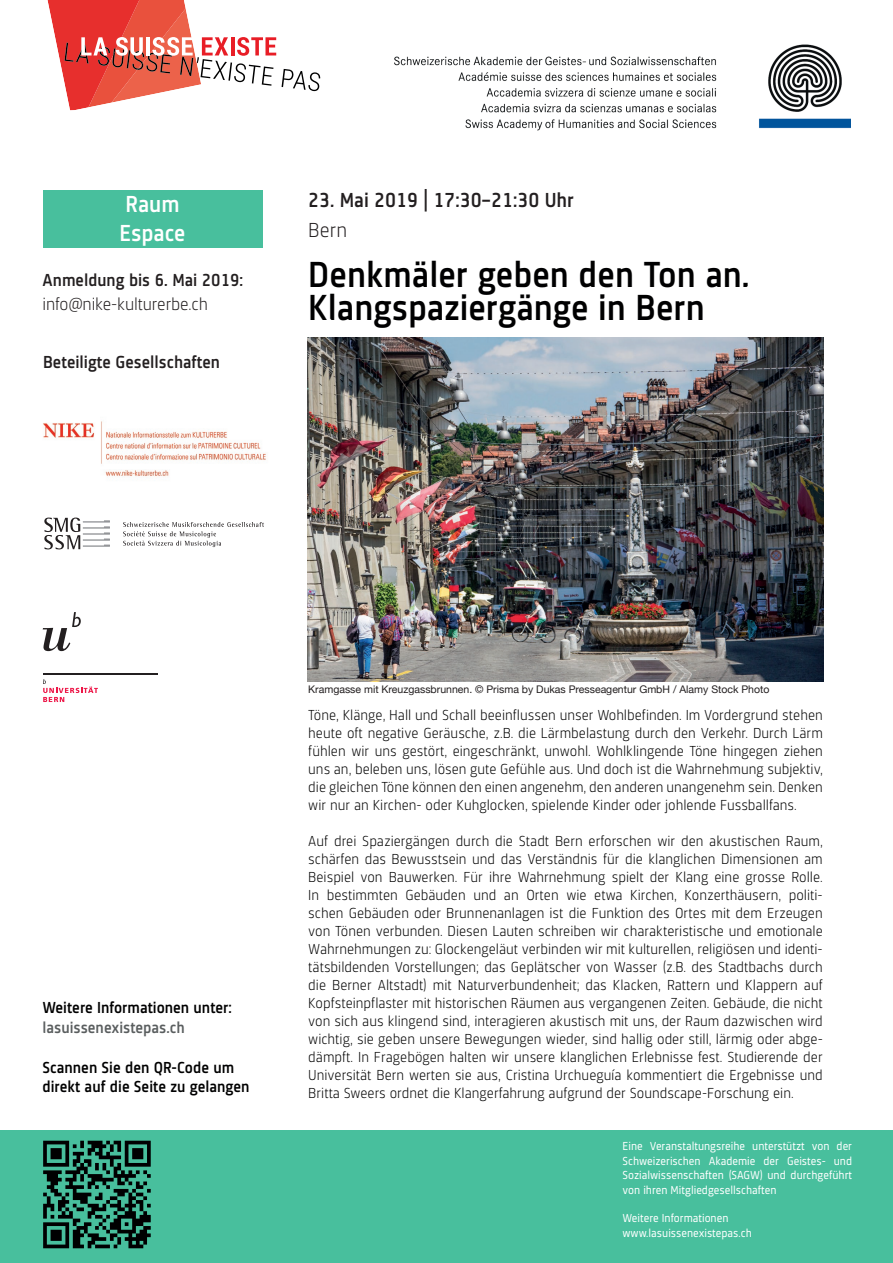
<style>
.page{position:relative;width:893px;height:1263px;background:#fff}
.page>*{position:absolute;margin:0;border:0;box-sizing:border-box;transform-origin:0 0}
.t1{font:500 37.5px/33px "Sinews Sans Pro";color:#000001}
.t2{font:500 24px/28.8px "Sinews Sans Pro";color:#fff}
.t3{font:500 21px "Sinews Sans Pro";color:#231f20}
.t4{font:300 21px "Sinews Sans Pro";color:#231f20}
.t5{font:500 18px "Sinews Sans Pro";color:#231f20}
.t6{font:300 18px "Sinews Sans Pro";letter-spacing:-.01em;color:#231f20}
.t7{font:500 16.5px/19.8px "Sinews Sans Pro";color:#000001}
.t8{font:500 16.5px "Sinews Sans Pro";color:#5a5e5f}
.t9{font:300 15px/18px "Sinews Sans Pro";color:#000001;text-align:justify}
.t10{font:12px/14.4px "Sinews Sans Pro";color:#fff;text-align:justify}
.t11{font:10.5px "Helvetica Neue";color:#231f20}
</style>
<div class="page">
<div style="left:43px;top:190px;width:219px;height:57px;background:#48bf9d"></div>
<div style="left:0;top:1130px;width:893px;height:133px;background:#48bf9d"></div>
<img style="left:395px;top:45px;width:455px;height:85px">
<svg style="left:282px;top:69px;width:38px;height:22px"></svg>
<svg style="left:47px;top:0;width:229px;height:110px"></svg>
<img style="left:308px;top:337px;width:515px;height:344px">
<svg style="left:44px;top:518px;width:66px;height:31px"></svg>
<svg style="left:123px;top:522px;width:141px;height:25px"></svg>
<img style="left:43px;top:421px;width:223px;height:56px">
<svg style="left:43px;top:1141px;width:108px;height:107px"></svg>
<svg style="left:43px;top:612px;width:38px;height:39px"></svg>
<hr style="left:43px;top:674px;width:114px;height:1px;background:#231f20">
<svg style="left:43px;top:679px;width:55px;height:23px"></svg>
<h2 class="t2" style="left:119px;top:189px;width:68px">Raum<br>Espace</h2>
<p class="t5" style="left:43px;top:270px;width:202px">Anmeldung bis 6. Mai 2019:</p>
<p class="t6" style="left:43px;top:294px;width:167px">info@nike-kulturerbe.ch</p>
<p class="t5" style="left:43px;top:352px;width:178px">Beteiligte Gesellschaften</p>
<h3 class="t3" style="left:308px;top:189px;width:267px">23. Mai 2019 | 17:30–21:30 Uhr</h3>
<h3 class="t4" style="left:308px;top:219px;width:40px">Bern</h3>
<h1 class="t1" style="left:308px;top:258px;width:443px">Denkmäler geben den Ton an.<br>Klangspaziergänge in Bern</h1>
<p class="t7" style="left:43px;top:998px;width:191px">Weitere Informationen unter:</p>
<p class="t8" style="left:43px;top:1018px;width:144px">lasuissenexistepas.ch</p>
<p class="t7" style="left:43px;top:1057px;width:209px">Scannen Sie den QR-Code um direkt auf die Seite zu gelangen</p>
<p class="t11" style="left:308px;top:681px;width:463px">Kramgasse mit Kreuzgassbrunnen. © Prisma by Dukas Presseagentur GmbH / Alamy Stock Photo</p>
<p class="t9" style="left:308px;top:706px;width:516px">Töne, Klänge, Hall und Schall beeinflussen unser Wohlbefinden. Im Vordergrund stehen heute oft negative Geräusche, z.B. die Lärmbelastung durch den Verkehr. Durch Lärm fühlen wir uns gestört, eingeschränkt, unwohl. Wohlklingende Töne hingegen ziehen uns an, beleben uns, lösen gute Gefühle aus. Und doch ist die Wahrnehmung subjektiv, die gleichen Töne können den einen angenehm, den anderen unangenehm sein. Denken wir nur an Kirchen- oder Kuhglocken, spielende Kinder oder johlende Fussballfans.</p>
<p class="t9" style="left:308px;top:832px;width:516px">Auf drei Spaziergängen durch die Stadt Bern erforschen wir den akustischen Raum, schärfen das Bewusstsein und das Verständnis für die klanglichen Dimensionen am Beispiel von Bauwerken. Für ihre Wahrnehmung spielt der Klang eine grosse Rolle.<br>In bestimmten Gebäuden und an Orten wie etwa Kirchen, Konzerthäusern, politi&shy;schen Gebäuden oder Brunnenanlagen ist die Funktion des Ortes mit dem Erzeugen von Tönen verbunden. Diesen Lauten schreiben wir charakteristische und emotionale Wahrnehmungen zu: Glockengeläut verbinden wir mit kulturellen, religiösen und identi&shy;tätsbildenden Vorstellungen; das Geplätscher von Wasser (z.B. des Stadtbachs durch die Berner Altstadt) mit Naturverbundenheit; das Klacken, Rattern und Klappern auf Kopfsteinpflaster mit historischen Räumen aus vergangenen Zeiten. Gebäude, die nicht von sich aus klingend sind, interagieren akustisch mit uns, der Raum dazwischen wird wichtig, sie geben unsere Bewegungen wieder, sind hallig oder still, lärmig oder abge&shy;dämpft. In Fragebögen halten wir unsere klanglichen Erlebnisse fest. Studierende der Universität Bern werten sie aus, Cristina Urchueguía kommentiert die Ergebnisse und Britta Sweers ordnet die Klangerfahrung aufgrund der Soundscape-Forschung ein.</p>
<p class="t10" style="left:622px;top:1139px;width:231px">Eine Veranstaltungsreihe unterstützt von der Schweizerischen Akademie der Geistes- und Sozialwissenschaften (SAGW) und durchgeführt von ihren Mitgliedgesellschaften</p>
<p class="t10" style="left:622px;top:1211px;width:131px">Weitere Informationen www.lasuissenexistepas.ch</p>
</div>
